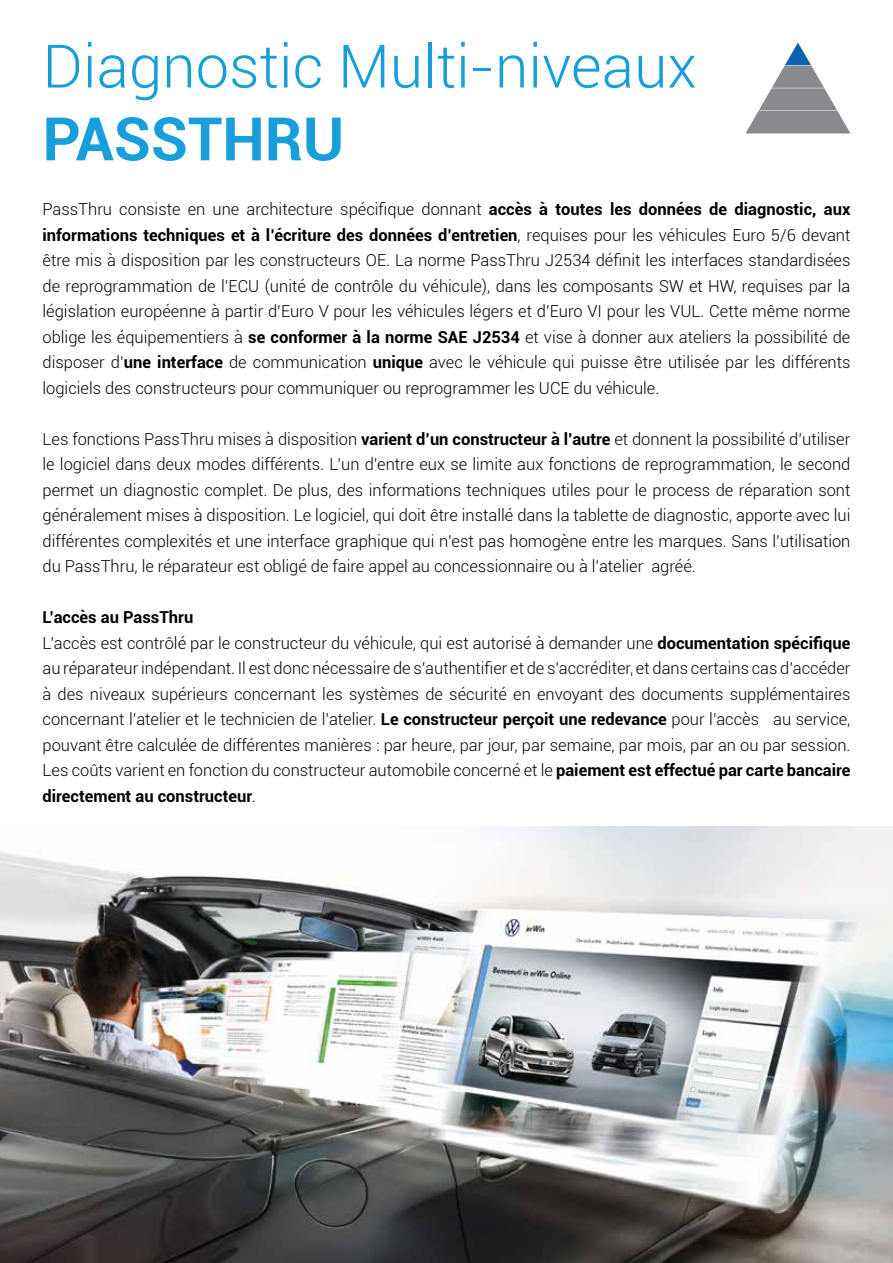
<style>
.page{position:relative;width:893px;height:1263px;background:#fff}
.page>*{position:absolute;margin:0;border:0;box-sizing:border-box;transform-origin:0 0}
.t1{font:300 60px "Roboto";color:#169fdb}
.t2{font:700 60px "Roboto";color:#169fdb}
.t3{font:300 16.5px/25.5px "Roboto";color:#000;text-align:justify}
.s1{font-weight:700}
</style>
<div class="page">
<img style="left:0;top:826px;width:893px;height:437px">
<svg style="left:746px;top:43px;width:104px;height:90px"></svg>
<h1 class="t1" style="left:43px;top:25px;width:656px">Diagnostic Multi-niveaux</h1>
<h1 class="t2" style="left:43px;top:97px;width:303px">PASSTHRU</h1>
<p class="t3" style="left:43px;top:196px;width:809px">PassThru consiste en une architecture spécifique donnant <span class="s1">accès à toutes les données de diagnostic, aux informations techniques et à l’écriture des données d’entretien</span>, requises pour les véhicules Euro 5/6 devant être mis à disposition par les constructeurs OE. La norme PassThru J2534 définit les interfaces standardisées de reprogrammation de l’ECU (unité de contrôle du véhicule), dans les composants SW et HW, requises par la législation européenne à partir d’Euro V pour les véhicules légers et d’Euro VI pour les VUL. Cette même norme oblige les équipementiers à <span class="s1">se conformer à la norme SAE J2534</span> et vise à donner aux ateliers la possibilité de disposer d’<span class="s1">une interface</span> de communication <span class="s1">unique</span> avec le véhicule qui puisse être utilisée par les différents logiciels des constructeurs pour communiquer ou reprogrammer les UCE du véhicule.</p>
<p class="t3" style="left:43px;top:425px;width:809px">Les fonctions PassThru mises à disposition <span class="s1">varient d’un constructeur à l’autre</span> et donnent la possibilité d’utiliser le logiciel dans deux modes différents. L’un d’entre eux se limite aux fonctions de reprogrammation, le second permet un diagnostic complet. De plus, des informations techniques utiles pour le process de réparation sont généralement mises à disposition. Le logiciel, qui doit être installé dans la tablette de diagnostic, apporte avec lui différentes complexités et une interface graphique qui n’est pas homogène entre les marques. Sans l’utilisation du PassThru, le réparateur est obligé de faire appel au concessionnaire ou à l’atelier agréé.</p>
<p class="t3" style="left:43px;top:604px;width:809px;text-align:left"><span class="s1">L’accès au PassThru<br></span>L’accès est contrôlé par le constructeur du véhicule, qui est autorisé à demander une <span class="s1">documentation spécifique </span>au réparateur indépendant. Il est donc nécessaire de s’authentifier et de s’accréditer, et dans certains cas d’accéder à des niveaux supérieurs concernant les systèmes de sécurité en envoyant des documents supplémentaires concernant l’atelier et le technicien de l’atelier. <span class="s1">Le constructeur perçoit une redevance</span> pour l’accès au service, pouvant être calculée de différentes manières : par heure, par jour, par semaine, par mois, par an ou par session.<br>Les coûts varient en fonction du constructeur automobile concerné et le <span class="s1">paiement est effectué par carte bancaire directement au constructeur</span>.</p>
</div>
